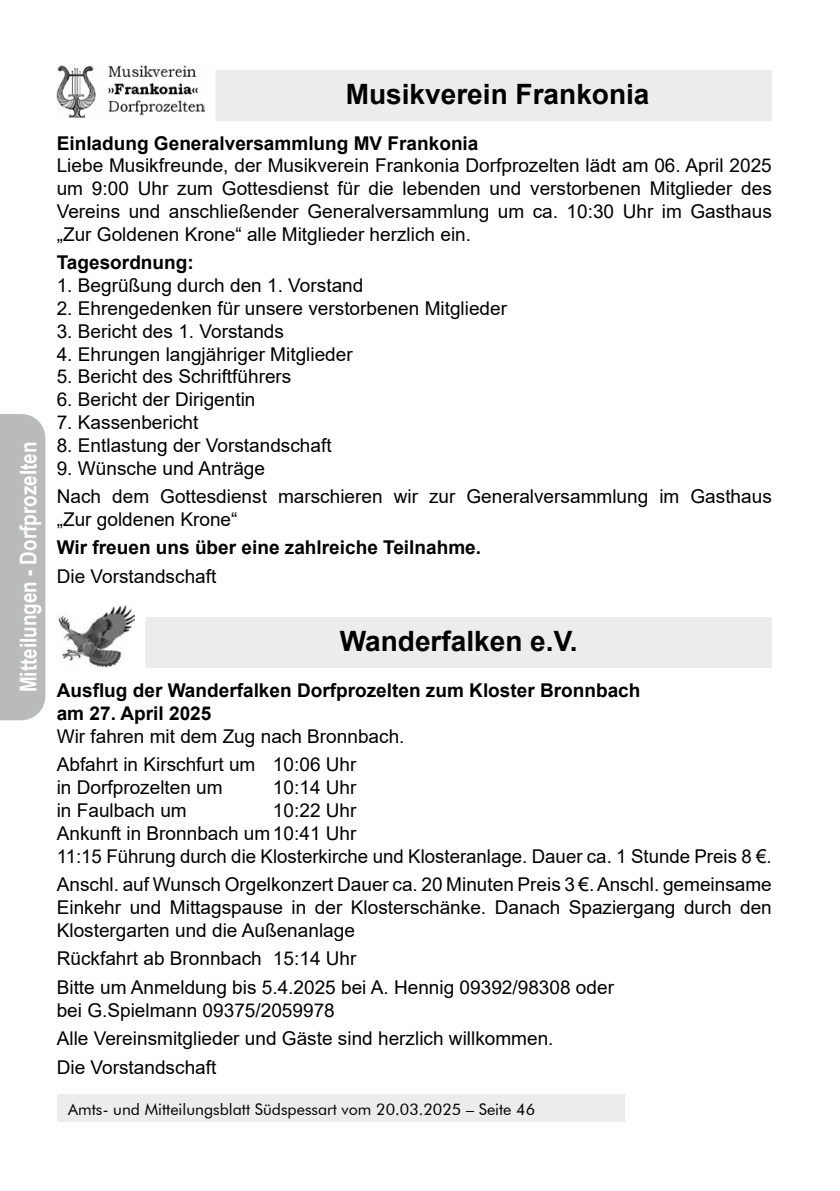
<style>
.page{position:relative;width:840px;height:1191px;background:#fff}
.page>*{position:absolute;margin:0;border:0;box-sizing:border-box;transform-origin:0 0}
.t1{font:700 28px "Arial";color:#000}
.t2{font:700 23px "Arial Narrow";color:#fff}
.t3{font:19px/22.8px "Arial";color:#000}
.t4{font:700 19px/22.8px "Arial";color:#000}
.t5{font:16px "Futura BT";color:#000}
</style>
<div class="page">
<div style="left:57px;top:1095px;width:567px;height:27px;background:#ececec"></div>
<div style="left:215px;top:75px;width:556px;height:46px;background:#ececec"></div>
<div style="left:215px;top:70px;width:556px;height:46px;background:#ececec"></div>
<img style="left:57px;top:66px;width:147px;height:51px">
<div style="left:145px;top:622px;width:626px;height:46px;background:#ececec"></div>
<div style="left:145px;top:617px;width:626px;height:46px;background:#ececec"></div>
<img style="left:58px;top:605px;width:76px;height:63px">
<div style="left:0;top:414px;width:45px;height:306px;background:#b9baba"></div>
<p class="t2" style="left:11px;top:692px;width:252px;rotate:-90deg">Mitteilungen - Dorfprozelten</p>
<h1 class="t1" style="left:345px;top:75px;width:305px">Musikverein Frankonia</h1>
<p class="t4" style="left:57px;top:132px;width:423px">Einladung Generalversammlung MV Frankonia</p>
<p class="t3" style="left:57px;top:154px;width:716px;text-align:justify">Liebe Musikfreunde, der Musikverein Frankonia Dorfprozelten lädt am 06. April 2025 um 9:00 Uhr zum Gottesdienst für die lebenden und verstorbenen Mitglieder des Vereins und anschließender Generalversammlung um ca. 10:30 Uhr im Gasthaus „Zur Goldenen Krone“ alle Mitglieder herzlich ein.</p>
<p class="t4" style="left:57px;top:251px;width:138px">Tagesordnung:</p>
<p class="t3" style="left:57px;top:274px;width:308px">1. Begrüßung durch den 1. Vorstand</p>
<p class="t3" style="left:57px;top:297px;width:451px">2. Ehrengedenken für unsere verstorbenen Mitglieder</p>
<p class="t3" style="left:57px;top:319px;width:229px">3. Bericht des 1. Vorstands</p>
<p class="t3" style="left:57px;top:342px;width:297px">4. Ehrungen langjähriger Mitglieder</p>
<p class="t3" style="left:57px;top:365px;width:236px">5. Bericht des Schriftführers</p>
<p class="t3" style="left:57px;top:388px;width:200px">6. Bericht der Dirigentin</p>
<p class="t3" style="left:57px;top:411px;width:143px">7. Kassenbericht</p>
<p class="t3" style="left:57px;top:433px;width:276px">8. Entlastung der Vorstandschaft</p>
<p class="t3" style="left:57px;top:453px;width:716px;line-height:28.4px">9. Wünsche und Anträge<br>Nach dem Gottesdienst marschieren wir zur Generalversammlung im Gasthaus</p>
<p class="t3" style="left:57px;top:508px;width:182px">„Zur goldenen Krone“</p>
<p class="t4" style="left:57px;top:536px;width:425px">Wir freuen uns über eine zahlreiche Teilnahme.</p>
<p class="t3" style="left:57px;top:564px;width:161px">Die Vorstandschaft</p>
<h1 class="t1" style="left:339px;top:621px;width:239px">Wanderfalken e.V.</h1>
<p class="t4" style="left:57px;top:679px;width:585px">Ausflug der Wanderfalken Dorfprozelten zum Kloster Bronnbach am 27. April 2025</p>
<p class="t3" style="left:57px;top:722px;width:349px;line-height:28.4px">Wir fahren mit dem Zug nach Bronnbach.<br>Abfahrt in Kirschfurt um 10:06 Uhr</p>
<p class="t3" style="left:57px;top:776px;width:167px">in Dorfprozelten um</p>
<p class="t3" style="left:273px;top:776px;width:85px">10:14 Uhr</p>
<p class="t3" style="left:57px;top:799px;width:131px">in Faulbach um</p>
<p class="t3" style="left:57px;top:799px;width:716px;text-indent:216px">10:22 Uhr<br>Ankunft in Bronnbach um 10:41 Uhr<br>11:15 Führung durch die Klosterkirche und Klosteranlage. Dauer ca. 1 Stunde Preis 8 €.</p>
<p class="t3" style="left:57px;top:873px;width:716px;text-align:justify">Anschl. auf Wunsch Orgelkonzert Dauer ca. 20 Minuten Preis 3 €. Anschl. gemeinsame Einkehr und Mittagspause in der Klosterschänke. Danach Spaziergang durch den Klostergarten und die Außenanlage</p>
<p class="t3" style="left:57px;top:944px;width:558px;line-height:28.4px">Rückfahrt ab Bronnbach 15:14 Uhr<br>Bitte um Anmeldung bis 5.4.2025 bei A. Hennig 09392/98308 oder</p>
<p class="t3" style="left:57px;top:995px;width:498px;line-height:28.4px">bei G.Spielmann 09375/2059978<br>Alle Vereinsmitglieder und Gäste sind herzlich willkommen.<br>Die Vorstandschaft</p>
<p class="t5" style="left:68px;top:1099px;width:468px">Amts- und Mitteilungsblatt Südspessart vom 20.03.2025 – Seite 46</p>
</div>
